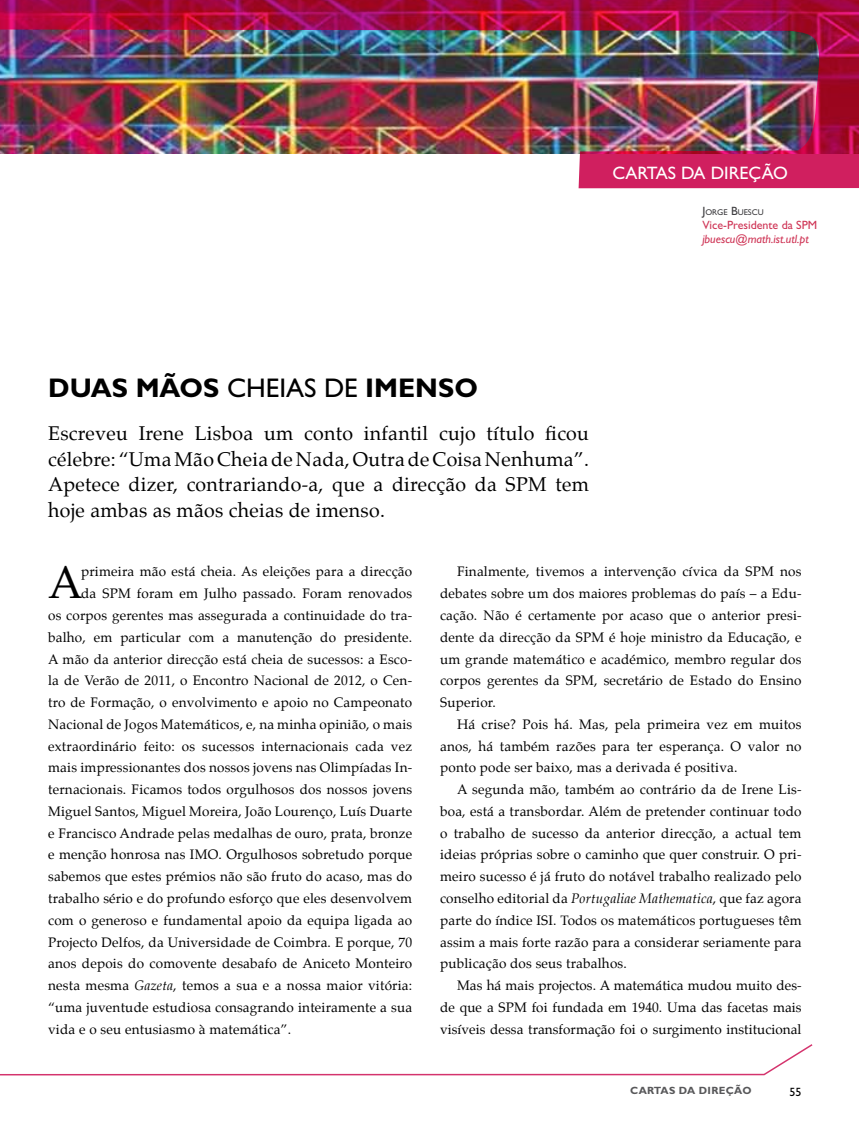
<style>
.page{position:relative;width:859px;height:1132px;background:#fff}
.page>*{position:absolute;margin:0;border:0;box-sizing:border-box;transform-origin:0 0}
.t1{font:44.7px "Palatino";color:#000}
.t2{font:700 27px "Gill Sans Std";color:#000}
.t3{font:19.5px/25.5px "Palatino";letter-spacing:.015em;color:#000;text-align:justify}
.t4{font:18px "Gill Sans Std";color:#fff}
.t5{font:13.5px "Palatino";letter-spacing:.015em;color:#000}
.t6{font:italic 12px/14.4px "Gill Sans Std";color:#cf3556}
.t7{font:12px "Gill Sans Std";color:#000}
.t8{font:700 10.5px "Gill Sans Std";letter-spacing:.03em;color:#58585a}
.t9{font:8.4px "Gill Sans Std";color:#3e3d40}
.s1{font-weight:400}
.s2{font-size:12px}
.s3{font-style:normal}
.s4{font-style:italic}
</style>
<div class="page">
<svg style="left:0;top:1044px;width:813px;height:31px"></svg>
<img style="left:0;top:0;width:859px;height:188px">
<p class="t4" style="left:612px;top:162px;width:177px">CARTAS DA DIREÇÃO</p>
<p class="t2" style="left:48px;top:372px;width:431px">DUAS MÃOS <span class="s1">CHEIAS DE</span> IMENSO</p>
<p class="t3" style="left:48px;top:420px;width:542px">Escreveu Irene Lisboa um conto infantil cujo título ficou célebre: “Uma Mão Cheia de Nada, Outra de Coisa Nenhuma”.<br>Apetece dizer, contrariando-a, que a direcção da SPM tem hoje ambas as mãos cheias de imenso.</p>
<p class="t9" style="left:702px;top:207px;width:63px"><span class="s2">J</span>ORGE <span class="s2">B</span>UESCU</p>
<p class="t6" style="left:702px;top:218px;width:116px"><span class="s3">VICE-PRESIDENTE DA SPM </span>jbuescu@math.ist.utl.pt</p>
<p class="t1" style="left:48px;top:545px;width:36px">A</p>
<p class="t5" style="left:81px;top:560px;width:333px">primeira mão está cheia. As eleições para a direcção</p>
<p class="t5" style="left:81px;top:582px;width:333px">da SPM foram em Julho passado. Foram renovados</p>
<p class="t5" style="left:48px;top:604px;width:366px">os corpos gerentes mas assegurada a continuidade do tra-</p>
<p class="t5" style="left:48px;top:625px;width:365px">balho, em particular com a manutenção do presidente.</p>
<p class="t5" style="left:48px;top:647px;width:366px">A mão da anterior direcção está cheia de sucessos: a Esco-</p>
<p class="t5" style="left:48px;top:669px;width:365px">la de Verão de 2011, o Encontro Nacional de 2012, o Cen-</p>
<p class="t5" style="left:48px;top:691px;width:366px">tro de Formação, o envolvimento e apoio no Campeonato</p>
<p class="t5" style="left:48px;top:712px;width:366px">Nacional de Jogos Matemáticos, e, na minha opinião, o mais</p>
<p class="t5" style="left:48px;top:734px;width:366px">extraordinário feito: os sucessos internacionais cada vez</p>
<p class="t5" style="left:48px;top:756px;width:366px">mais impressionantes dos nossos jovens nas Olimpíadas In-</p>
<p class="t5" style="left:48px;top:778px;width:366px">ternacionais. Ficamos todos orgulhosos dos nossos jovens</p>
<p class="t5" style="left:48px;top:799px;width:366px">Miguel Santos, Miguel Moreira, João Lourenço, Luís Duarte</p>
<p class="t5" style="left:48px;top:821px;width:366px">e Francisco Andrade pelas medalhas de ouro, prata, bronze</p>
<p class="t5" style="left:48px;top:843px;width:365px">e menção honrosa nas IMO. Orgulhosos sobretudo porque</p>
<p class="t5" style="left:48px;top:865px;width:366px">sabemos que estes prémios não são fruto do acaso, mas do</p>
<p class="t5" style="left:48px;top:886px;width:366px">trabalho sério e do profundo esforço que eles desenvolvem</p>
<p class="t5" style="left:48px;top:908px;width:366px">com o generoso e fundamental apoio da equipa ligada ao</p>
<p class="t5" style="left:48px;top:930px;width:366px">Projecto Delfos, da Universidade de Coimbra. E porque, 70</p>
<p class="t5" style="left:48px;top:952px;width:366px">anos depois do comovente desabafo de Aniceto Monteiro</p>
<p class="t5" style="left:48px;top:973px;width:366px">nesta mesma <span class="s4">Gazeta</span>, temos a sua e a nossa maior vitória:</p>
<p class="t5" style="left:48px;top:995px;width:366px">“uma juventude estudiosa consagrando inteiramente a sua</p>
<p class="t5" style="left:48px;top:1017px;width:244px">vida e o seu entusiasmo à matemática”.</p>
<p class="t5" style="left:457px;top:560px;width:346px">Finalmente, tivemos a intervenção cívica da SPM nos</p>
<p class="t5" style="left:440px;top:582px;width:363px">debates sobre um dos maiores problemas do país – a Edu-</p>
<p class="t5" style="left:440px;top:604px;width:363px">cação. Não é certamente por acaso que o anterior presi-</p>
<p class="t5" style="left:440px;top:625px;width:363px">dente da direcção da SPM é hoje ministro da Educação, e</p>
<p class="t5" style="left:440px;top:647px;width:363px">um grande matemático e académico, membro regular dos</p>
<p class="t5" style="left:440px;top:669px;width:363px">corpos gerentes da SPM, secretário de Estado do Ensino</p>
<p class="t5" style="left:440px;top:691px;width:57px">Superior.</p>
<p class="t5" style="left:457px;top:712px;width:346px">Há crise? Pois há. Mas, pela primeira vez em muitos</p>
<p class="t5" style="left:440px;top:734px;width:363px">anos, há também razões para ter esperança. O valor no</p>
<p class="t5" style="left:440px;top:756px;width:299px">ponto pode ser baixo, mas a derivada é positiva.</p>
<p class="t5" style="left:457px;top:778px;width:346px">A segunda mão, também ao contrário da de Irene Lis-</p>
<p class="t5" style="left:440px;top:799px;width:363px">boa, está a transbordar. Além de pretender continuar todo</p>
<p class="t5" style="left:440px;top:821px;width:363px">o trabalho de sucesso da anterior direcção, a actual tem</p>
<p class="t5" style="left:440px;top:843px;width:363px">ideias próprias sobre o caminho que quer construir. O pri-</p>
<p class="t5" style="left:440px;top:865px;width:363px">meiro sucesso é já fruto do notável trabalho realizado pelo</p>
<p class="t5" style="left:440px;top:886px;width:363px">conselho editorial da <span class="s4">Portugaliae Mathematica</span>, que faz agora</p>
<p class="t5" style="left:440px;top:908px;width:363px">parte do índice ISI. Todos os matemáticos portugueses têm</p>
<p class="t5" style="left:440px;top:930px;width:363px">assim a mais forte razão para a considerar seriamente para</p>
<p class="t5" style="left:440px;top:952px;width:188px">publicação dos seus trabalhos.</p>
<p class="t5" style="left:457px;top:973px;width:346px">Mas há mais projectos. A matemática mudou muito des-</p>
<p class="t5" style="left:440px;top:995px;width:363px">de que a SPM foi fundada em 1940. Uma das facetas mais</p>
<p class="t5" style="left:440px;top:1017px;width:363px">visíveis dessa transformação foi o surgimento institucional</p>
<p class="t8" style="left:630px;top:1084px;width:123px">CARTAS DA DIREÇÃO</p>
<p class="t7" style="left:789px;top:1084px;width:13px">55</p>
</div>
